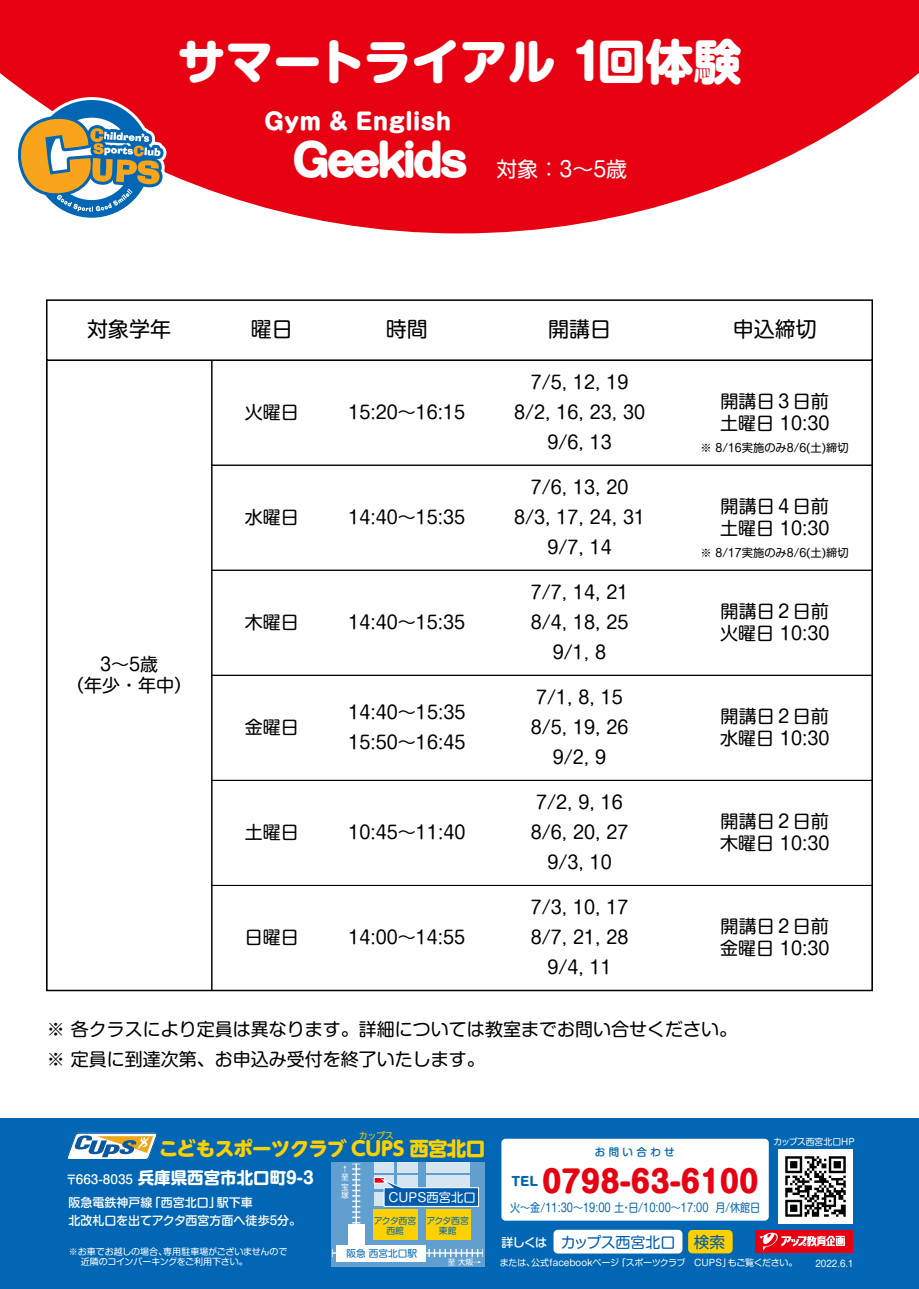
<style>
.page{position:relative;width:919px;height:1289px;background:#fff}
.page>*{position:absolute;margin:0;border:0;box-sizing:border-box;transform-origin:0 0}
.t1{font:800 48px "Shin M Go Pro";color:#fff}
.t2{font:800 43.5px "Shin M Go Pro";letter-spacing:-.1em;color:#fff}
.t3{font:800 30px "Shin M Go Pro";color:#e60012}
.t4{font:800 22.5px "Shin M Go Pro";color:#fff}
.t5{font:21px "Shin M Go Pro";color:#000}
.t6{font:800 19.5px "UD Shin M Go Pro";letter-spacing:-.04em;color:#fdd000}
.t7{font:18px/30px "Shin M Go Pro";color:#000}
.t8{font:700 16.5px "Shin M Go Pro";color:#fff}
.t9{font:15px "Shin M Go Pro";letter-spacing:-.025em;color:#005bac}
.t10{font:12.3px "Shin M Go Pro";color:#fff}
.t11{font:800 12.3px "Shin M Go Pro";color:#0166b3}
.t12{font:500 12px/18px "Shin M Go Pro";color:#fff}
.t13{font:11.7px "Shin M Go Pro";color:#0166b3;scale:.86 1}
.t14{font:11.25px "Shin M Go Pro";color:#000}
.t15{font:500 10.5px "Shin M Go Pro";letter-spacing:.32em;color:#0166b3}
.t16{font:9.6px "Shin M Go Pro";color:#0166b3}
.t17{font:9px/10.8px "Shin M Go Pro";letter-spacing:-.01em;color:#fff}
.t18{font:9px "UD Shin M Go Pro";color:#fdd000}
.t19{font:8.85px/9.9px "Shin M Go Pro";letter-spacing:-.04em;color:#0166b3;text-align:center}
.t20{font:8.85px "Shin M Go Pro";color:#fff}
.t21{font:7.65px "Shin M Go Pro";color:#fff}
.s1{font-weight:400;font-size:21px}
.s2{font-weight:500;font-size:12px}
.s3{font-weight:500;font-size:12px;color:#fff}
.s4{font-size:15.6px}
</style>
<div class="page">
<div style="left:0;top:1118px;width:918px;height:170px;background:#0166b3"></div>
<div style="left:501px;top:1138px;width:267px;height:82px;background:#fff;border-radius:4px"></div>
<div style="left:553px;top:1229px;width:129px;height:24px;background:#fff;border-radius:4px"></div>
<div style="left:688px;top:1229px;width:44px;height:24px;background:#fdd000;border-radius:4px"></div>
<svg style="left:331px;top:1162px;width:153px;height:104px;background:#6aa4cc"></svg>
<svg style="left:352px;top:1163px;width:8px;height:61px"></svg>
<div style="left:348px;top:1224px;width:17px;height:34px;background:#fff"></div>
<svg style="left:332px;top:1248px;width:151px;height:8px"></svg>
<div style="left:336px;top:1244px;width:90px;height:17px;background:#fff"></div>
<div style="left:374px;top:1192px;width:43px;height:13px;background:#d5e5f2"></div>
<div style="left:426px;top:1175px;width:43px;height:14px;background:#d5e5f2"></div>
<div style="left:426px;top:1162px;width:43px;height:11px;background:#d5e5f2"></div>
<svg style="left:374px;top:1175px;width:19px;height:14px"></svg>
<div style="left:397px;top:1175px;width:20px;height:14px;background:#d5e5f2"></div>
<div style="left:374px;top:1162px;width:19px;height:10px;background:#d5e5f2"></div>
<div style="left:397px;top:1162px;width:20px;height:10px;background:#d5e5f2"></div>
<div style="left:373px;top:1209px;width:44px;height:30px;background:#fdd000"></div>
<svg style="left:374px;top:1177px;width:10px;height:6px"></svg>
<svg style="left:380px;top:1178px;width:99px;height:28px"></svg>
<div style="left:426px;top:1209px;width:44px;height:30px;background:#fdd000"></div>
<img style="left:778px;top:1149px;width:74px;height:74px">
<div style="left:755px;top:1229px;width:97px;height:23px;background:#e60012"></div>
<svg style="left:759px;top:1232px;width:86px;height:18px"></svg>
<svg style="left:67px;top:1132px;width:90px;height:27px;background:#9cb2ba"></svg>
<div style="left:46px;top:359px;width:826px;height:632px;background:#fff;border:2px solid #000"></div>
<div style="left:46px;top:360px;width:166px;height:630px;border:1px solid #000"></div>
<div style="left:211px;top:465px;width:661px;height:105px;border:1px solid #000"></div>
<div style="left:211px;top:570px;width:661px;height:105px;border:1px solid #000"></div>
<div style="left:211px;top:675px;width:661px;height:105px;border:1px solid #000"></div>
<div style="left:211px;top:780px;width:661px;height:105px;border:1px solid #000"></div>
<div style="left:211px;top:885px;width:661px;height:105px;border:1px solid #000"></div>
<div style="left:46px;top:299px;width:826px;height:62px;background:#fff;border:2px solid #000"></div>
<svg style="left:0;top:0;width:918px;height:233px;fill:#e60012"></svg>
<svg style="left:14px;top:97px;width:153px;height:124px"></svg>
<h1 class="t1" style="left:177px;top:22px;width:565px">サマートライアル 1回体験</h1>
<p class="t4" style="left:264px;top:103px;width:189px">Gym &amp; English</p>
<h2 class="t2" style="left:292px;top:125px;width:337px">Geekids <span class="s1">対象：3～5歳</span></h2>
<p class="t5" style="left:87px;top:312px;width:85px">対象学年</p>
<p class="t5" style="left:251px;top:312px;width:43px">曜日</p>
<p class="t5" style="left:386px;top:312px;width:43px">時間</p>
<p class="t7" style="left:245px;top:395px;width:55px">火曜日</p>
<p class="t7" style="left:348px;top:395px;width:118px">15:20～16:15</p>
<p class="t7" style="left:245px;top:500px;width:55px">水曜日</p>
<p class="t7" style="left:348px;top:500px;width:118px">14:40～15:35</p>
<p class="t7" style="left:66px;top:651px;width:127px;line-height:21.6px;text-align:center">3～5歳<br>（年少・年中）</p>
<p class="t7" style="left:245px;top:605px;width:55px">木曜日</p>
<p class="t7" style="left:348px;top:605px;width:118px">14:40～15:35</p>
<p class="t7" style="left:245px;top:710px;width:55px">金曜日</p>
<p class="t7" style="left:245px;top:815px;width:55px">土曜日</p>
<p class="t7" style="left:348px;top:695px;width:118px">14:40～15:35<br>15:50～16:45</p>
<p class="t7" style="left:348px;top:815px;width:118px">10:45～11:40</p>
<p class="t7" style="left:245px;top:920px;width:55px">日曜日</p>
<p class="t7" style="left:348px;top:920px;width:118px">14:00～14:55</p>
<p class="t5" style="left:548px;top:312px;width:64px">開講日</p>
<p class="t5" style="left:732px;top:312px;width:86px">申込締切</p>
<p class="t7" style="left:514px;top:365px;width:132px;text-align:center">7/5, 12, 19<br>8/2, 16, 23, 30<br>9/6, 13</p>
<p class="t7" style="left:514px;top:470px;width:132px;text-align:center">7/6, 13, 20<br>8/3, 17, 24, 31<br>9/7, 14</p>
<p class="t7" style="left:530px;top:575px;width:99px;text-align:center">7/7, 14, 21<br>8/4, 18, 25<br>9/1, 8</p>
<p class="t7" style="left:530px;top:680px;width:99px;text-align:center">7/1, 8, 15<br>8/5, 19, 26<br>9/2, 9</p>
<p class="t7" style="left:530px;top:785px;width:99px;text-align:center">7/2, 9, 16<br>8/6, 20, 27<br>9/3, 10</p>
<p class="t7" style="left:530px;top:890px;width:99px;text-align:center">7/3, 10, 17<br>8/7, 21, 28<br>9/4, 11</p>
<p class="t7" style="left:720px;top:388px;width:111px;line-height:21.6px">開講日３日前土曜日 10:30</p>
<p class="t14" style="left:700px;top:439px;width:150px">※ 8/16実施のみ8/6(土)締切</p>
<p class="t7" style="left:720px;top:493px;width:111px;line-height:21.6px">開講日４日前土曜日 10:30</p>
<p class="t14" style="left:700px;top:544px;width:150px">※ 8/17実施のみ8/6(土)締切</p>
<p class="t7" style="left:720px;top:598px;width:111px;line-height:21.6px">開講日２日前火曜日 10:30</p>
<p class="t7" style="left:720px;top:703px;width:111px;line-height:21.6px">開講日２日前水曜日 10:30</p>
<p class="t7" style="left:720px;top:808px;width:111px;line-height:21.6px">開講日２日前木曜日 10:30</p>
<p class="t7" style="left:720px;top:913px;width:111px;line-height:21.6px">開講日２日前金曜日 10:30</p>
<p class="t7" style="left:47px;top:1012px;width:691px">※ 各クラスにより定員は異なります。詳細については教室までお問い合せください。※ 定員に到達次第、お申込み受付を終了いたします。</p>
<p class="t18" style="left:359px;top:1127px;width:36px">カップス</p>
<p class="t6" style="left:159px;top:1132px;width:328px">こどもスポーツクラブ CUPS 西宮北口</p>
<p class="t15" style="left:595px;top:1143px;width:81px">お問い合わせ</p>
<p class="t20" style="left:773px;top:1134px;width:83px">カップス西宮北口HP</p>
<p class="t8" style="left:65px;top:1164px;width:250px"><span class="s2">〒663-8035</span> 兵庫県西宮市北口町9-3</p>
<p class="t12" style="left:68px;top:1191px;width:234px">阪急電鉄神戸線「西宮北口」駅下車<br>北改札口を出てアクタ西宮方面へ徒歩5分。</p>
<p class="t17" style="left:81px;top:1244px;width:208px;text-indent:-12px">※お車でお越しの場合、専用駐車場がございませんので近隣のコインパーキングをご利用下さい。</p>
<p class="t21" style="left:341px;top:1163px;width:9px">↑</p>
<p class="t21" style="left:341px;top:1188px;width:9px">塚</p>
<p class="t21" style="left:341px;top:1170px;width:9px">至</p>
<p class="t21" style="left:341px;top:1181px;width:9px">宝</p>
<p class="t10" style="left:388px;top:1187px;width:89px">CUPS西宮北口</p>
<p class="t19" style="left:374px;top:1214px;width:44px">アクタ西宮西館</p>
<p class="t19" style="left:426px;top:1214px;width:44px">アクタ西宮東館</p>
<p class="t16" style="left:346px;top:1245px;width:72px">阪急 西宮北口駅</p>
<p class="t21" style="left:448px;top:1255px;width:35px">至 大阪→</p>
<p class="t11" style="left:511px;top:1171px;width:28px">TEL</p>
<h3 class="t3" style="left:542px;top:1156px;width:218px">0798-63-6100</h3>
<p class="t13" style="left:510px;top:1198px;width:292px">火～金/11:30～19:00 土・日/10:00～17:00 月/休館日</p>
<p class="t9" style="left:501px;top:1229px;width:225px"><span class="s3">詳しくは</span> カップス西宮北口 <span class="s4">検索</span></p>
<p class="t17" style="left:500px;top:1256px;width:299px">または、公式facebookページ「スポーツクラブ CUPS」もご覧ください。</p>
<p class="t17" style="left:815px;top:1257px;width:40px">2022.6.1</p>
</div>
